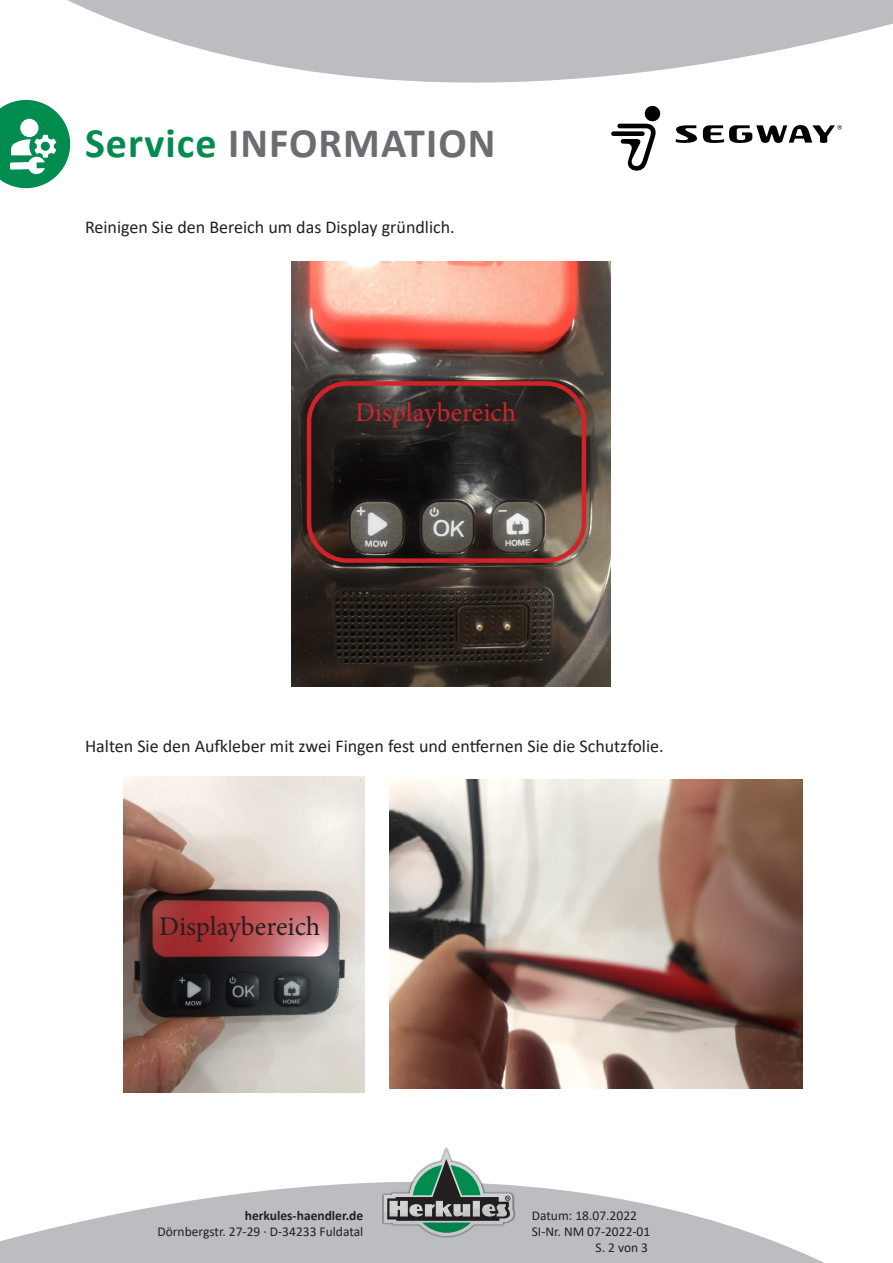
<style>
.page{position:relative;width:893px;height:1263px;background:#fff}
.page>*{position:absolute;margin:0;border:0;box-sizing:border-box;transform-origin:0 0}
.t1{font:700 42px "Calibri";letter-spacing:.025em;color:#6c6d70}
.t2{font:27px "Minion Pro";color:#d1232a}
.t3{font:27px "Minion Pro";color:#231f20}
.Textblock{font:18px "Calibri";color:#231f20}
.t4{font:13.5px "Calibri";color:#231f20}
.t5{font:700 13.5px "Calibri";color:#231f20}
.s1{color:#008b4f}
</style>
<div class="page">
<svg style="left:23px;top:0;width:870px;height:189px"></svg>
<svg style="left:0;top:1063px;width:824px;height:200px"></svg>
<div style="left:382px;top:1147px;width:134px;height:91px;background:#231f20;opacity:.75"></div>
<svg style="left:384px;top:1148px;width:130px;height:88px"></svg>
<svg style="left:0;top:100px;width:70px;height:88px"></svg>
<svg style="left:676px;top:125px;width:166px;height:18px"></svg>
<svg style="left:611px;top:106px;width:49px;height:65px"></svg>
<img style="left:291px;top:261px;width:319px;height:426px">
<div style="left:307px;top:381px;width:279px;height:182px;border:4px solid #d1232a;border-radius:38px"></div>
<img style="left:124px;top:776px;width:240px;height:316px">
<img style="left:390px;top:780px;width:412px;height:309px">
<h1 class="t1" style="left:85px;top:113px;width:412px"><span class="s1">Service</span> INFORMATION</h1>
<p class="Textblock" style="left:85px;top:215px;width:371px">Reinigen Sie den Bereich um das Display gründlich.</p>
<p class="t2" style="left:355px;top:394px;width:163px">Displaybereich</p>
<p class="Textblock" style="left:85px;top:733px;width:580px">Halten Sie den Aufkleber mit zwei Fingen fest und entfernen Sie die Schutzfolie.</p>
<p class="t3" style="left:159px;top:908px;width:163px">Displaybereich</p>
<p class="t5" style="left:245px;top:1206px;width:120px">herkules-haendler.de</p>
<p class="t4" style="left:157px;top:1222px;width:207px">Dörnbergstr. 27-29 · D-34233 Fuldatal</p>
<p class="t4" style="left:532px;top:1206px;width:107px">Datum: 18.07.2022</p>
<p class="t4" style="left:532px;top:1222px;width:120px">SI-Nr. NM 07-2022-01</p>
<p class="t4" style="left:595px;top:1238px;width:54px">S. 2 von 3</p>
</div>
